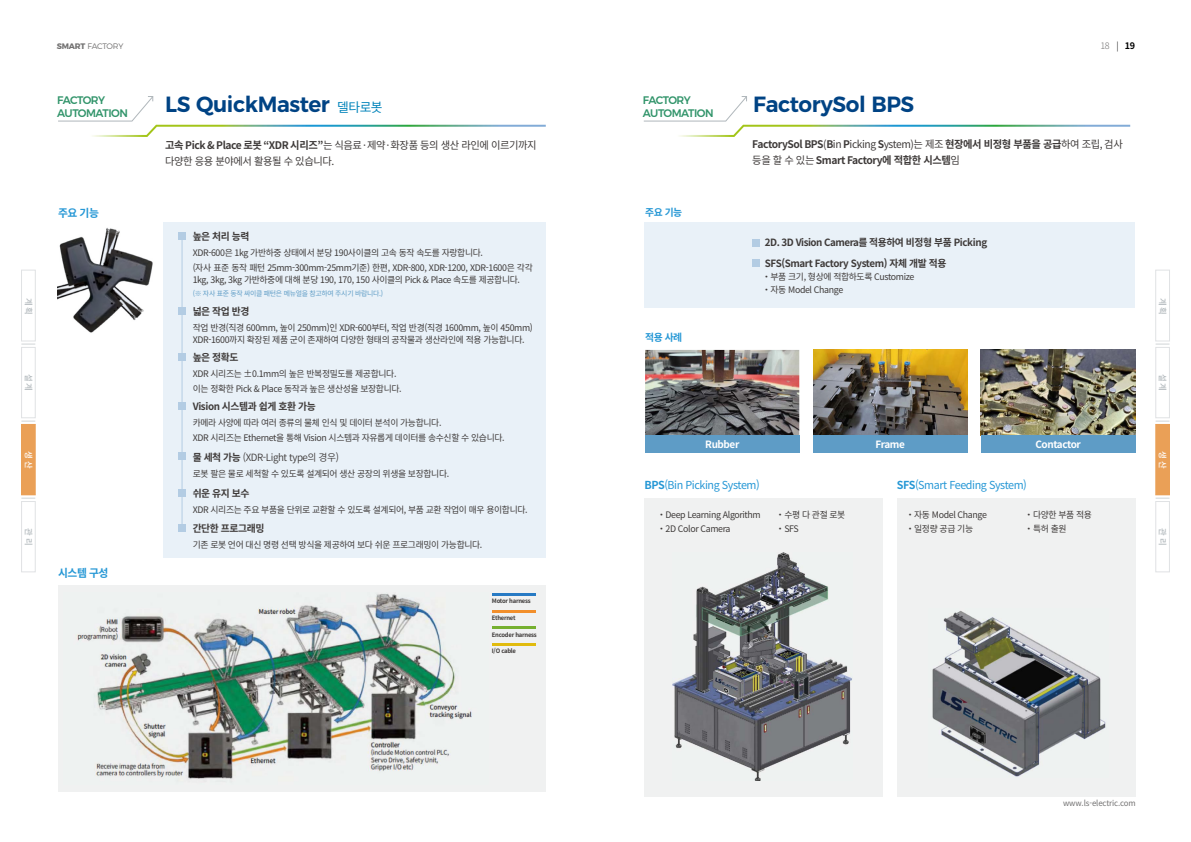
<style>
.page{position:relative;width:1191px;height:842px;background:#fff}
.page>*{position:absolute;margin:0;border:0;box-sizing:border-box;transform-origin:0 0}
.t1{font:600 22px "Montserrat";letter-spacing:-.02em;color:#004384}
.t2{font:11px "Noto Sans CJ Kkr";letter-spacing:-.04em;color:#2597d5}
.t3{font:500 11px/13px "Montserrat";letter-spacing:-.04em;color:#31946a}
.t4{font:700 11px "Noto Sans CJ Kkr";letter-spacing:-.04em;color:#2597d5}
.t5{font:700 10.5px/16px "Noto Sans CJ Kkr";letter-spacing:-.04em;color:#3e3a39}
.t6{font:10.5px/16px "Noto Sans CJ Kkr";letter-spacing:-.04em;color:#3e3a39}
.t7{font:700 10px/20.3px "Noto Sans CJ Kkr";letter-spacing:-.04em;color:#3e3a39}
.t8{font:600 10px "Noto Sans CJ Kkr";letter-spacing:-.04em;color:#3e3a39}
.t9{font:700 10px "Noto Sans CJ Kkr";letter-spacing:-.04em;color:#fff}
.t10{font:700 10px "Noto Sans CJ Kkr";letter-spacing:-.04em;color:#2597d5}
.t11{font:9px/13.8px "Noto Sans CJ Kkr";letter-spacing:-.04em;color:#3e3a39}
.t12{font:300 9px "Noto Sans CJ Kkr";color:#727171}
.t13{font:500 8.5px "Noto Sans CJ Kkr";color:#b0b7bb}
.t14{font:500 8.5px "Noto Sans CJ Kkr";color:#fff}
.t15{font:8px "Noto Sans CJ Kkr";letter-spacing:-.015em;color:#727171}
.t16{font:300 8px "Montserrat";letter-spacing:-.035em;color:#727171}
.t17{font:7px "Noto Sans CJ Kkr";letter-spacing:-.04em;color:#5e9cc6}
.t18{font:700 6px "Noto Sans CJ Kkr";letter-spacing:-.04em;color:#3e3a39}
.s1{font-weight:700}
.s2{color:#000}
.s3{font-weight:700;color:#000}
.s4{font-family:"Noto Sans CJ Kkr";font-weight:400;font-size:13px;color:#0083ba}
.s5{font-weight:400}
</style>
<div class="page">
<div style="left:163px;top:222px;width:383px;height:336px;background:#e9f1f8"></div>
<div style="left:178px;top:232px;width:8px;height:7px;background:#b3cce3"></div>
<hr style="left:181px;top:237px;width:1px;height:292px;background:#b3cce3">
<div style="left:58px;top:585px;width:488px;height:207px;background:#f0f1f1"></div>
<img style="left:77px;top:594px;width:395px;height:185px">
<svg style="left:58px;top:96px;width:95px;height:25px"></svg>
<img style="left:93px;top:125px;width:453px;height:12px">
<div style="left:178px;top:307px;width:8px;height:7px;background:#b3cce3"></div>
<div style="left:178px;top:353px;width:8px;height:7px;background:#b3cce3"></div>
<div style="left:178px;top:402px;width:8px;height:7px;background:#b3cce3"></div>
<div style="left:178px;top:453px;width:8px;height:7px;background:#b3cce3"></div>
<div style="left:178px;top:489px;width:8px;height:7px;background:#b3cce3"></div>
<div style="left:178px;top:524px;width:8px;height:7px;background:#b3cce3"></div>
<img style="left:58px;top:227px;width:95px;height:106px">
<hr style="left:492px;top:593px;width:44px;height:3px;background:#277ac4">
<hr style="left:492px;top:610px;width:44px;height:3px;background:#f28f2b">
<hr style="left:492px;top:626px;width:44px;height:3px;background:#76b030">
<hr style="left:492px;top:643px;width:44px;height:3px;background:#e1bb0e">
<div style="left:21px;top:270px;width:15px;height:71px;border:1px solid #e0e2e4"></div>
<div style="left:21px;top:347px;width:14px;height:71px;border:1px solid #e0e2e4"></div>
<div style="left:22px;top:424px;width:13px;height:71px;background:#eaa057"></div>
<div style="left:21px;top:424px;width:14px;height:71px;border:1px solid #eaa057"></div>
<div style="left:21px;top:501px;width:14px;height:71px;border:1px solid #e0e2e4"></div>
<svg style="left:21px;top:344px;width:14px;height:1px"></svg>
<svg style="left:21px;top:421px;width:14px;height:1px"></svg>
<svg style="left:21px;top:498px;width:14px;height:1px"></svg>
<div style="left:644px;top:222px;width:491px;height:85px;background:#e9f1f8"></div>
<div style="left:752px;top:239px;width:7px;height:7px;background:#b3cce3"></div>
<div style="left:752px;top:259px;width:7px;height:7px;background:#b3cce3"></div>
<svg style="left:644px;top:96px;width:103px;height:25px"></svg>
<img style="left:680px;top:125px;width:450px;height:12px">
<img style="left:645px;top:350px;width:154px;height:85px">
<div style="left:645px;top:435px;width:154px;height:17px;background:#5e9cc6"></div>
<img style="left:813px;top:350px;width:154px;height:85px">
<div style="left:813px;top:435px;width:154px;height:17px;background:#5e9cc6"></div>
<img style="left:981px;top:350px;width:154px;height:85px">
<div style="left:981px;top:435px;width:154px;height:17px;background:#5e9cc6"></div>
<div style="left:644px;top:498px;width:238px;height:298px;background:#f0f1f1"></div>
<img style="left:672px;top:552px;width:180px;height:229px">
<div style="left:897px;top:498px;width:238px;height:298px;background:#f0f1f1"></div>
<img style="left:932px;top:611px;width:174px;height:166px">
<div style="left:1155px;top:270px;width:14px;height:71px;border:1px solid #e0e2e4"></div>
<div style="left:1155px;top:347px;width:14px;height:71px;border:1px solid #e0e2e4"></div>
<div style="left:1155px;top:424px;width:14px;height:71px;background:#eaa057"></div>
<div style="left:1155px;top:424px;width:14px;height:71px;border:1px solid #eaa057"></div>
<div style="left:1155px;top:501px;width:14px;height:71px;border:1px solid #e0e2e4"></div>
<svg style="left:1155px;top:344px;width:14px;height:1px"></svg>
<svg style="left:1155px;top:421px;width:14px;height:1px"></svg>
<svg style="left:1155px;top:498px;width:14px;height:1px"></svg>
<p class="t16" style="left:57px;top:39px;width:68px"><span class="s1">SMART</span> FACTORY</p>
<p class="t12" style="left:1100px;top:41px;width:36px">18 <span class="s2">|</span> <span class="s3">19</span></p>
<p class="t3" style="left:57px;top:93px;width:72px">FACTORY<br>AUTOMATION</p>
<h1 class="t1" style="left:165px;top:87px;width:219px">LS QuickMaster <span class="s4">델타로봇</span></h1>
<p class="t6" style="left:165px;top:137px;width:373px"><span class="s1">고속 Pick &amp; Place 로봇 “XDR 시리즈”</span>는 식음료·제약·화장품 등의 생산 라인에 이르기까지 다양한 응용 분야에서 활용될 수 있습니다.</p>
<p class="t3" style="left:643px;top:93px;width:72px">FACTORY<br>AUTOMATION</p>
<h1 class="t1" style="left:753px;top:87px;width:162px">FactorySol BPS</h1>
<p class="t5" style="left:752px;top:136px;width:372px">FactorySol BPS<span class="s5">(</span>B<span class="s5">in</span> P<span class="s5">icking</span> S<span class="s5">ystem)는 제조</span> 현장에서 비정형 부품을 공급<span class="s5">하여 조립, 검사 등을 할 수 있는</span> Smart Factory에 적합한 시스템<span class="s5">임</span></p>
<p class="t4" style="left:58px;top:207px;width:42px">주요 기능</p>
<p class="t10" style="left:645px;top:207px;width:39px">주요 기능</p>
<p class="t13" style="left:33px;top:298px;width:18px;rotate:90deg">계 획</p>
<p class="t13" style="left:33px;top:374px;width:18px;rotate:90deg">설 계</p>
<p class="t14" style="left:33px;top:451px;width:18px;rotate:90deg">생 산</p>
<p class="t13" style="left:33px;top:528px;width:18px;rotate:90deg">관 리</p>
<p class="t7" style="left:193px;top:227px;width:58px">높은 처리 능력</p>
<p class="t11" style="left:193px;top:246px;width:341px;line-height:14.8px">XDR-600은 1kg 가반하중 상태에서 분당 190사이클의 고속 동작 속도를 자랑합니다.<br>(자사 표준 동작 패턴 25mm-300mm-25mm기준) 한편, XDR-800, XDR-1200, XDR-1600은 각각</p>
<p class="t11" style="left:193px;top:273px;width:329px">1kg, 3kg, 3kg 가반하중에 대해 분당 190, 170, 150 사이클의 Pick &amp; Place 속도를 제공합니다.</p>
<p class="t17" style="left:193px;top:290px;width:192px">(※ 자사 표준 동작 싸이클 패턴은 메뉴얼을 참고하여 주시기 바랍니다.)</p>
<p class="t7" style="left:193px;top:301px;width:58px">넓은 작업 반경</p>
<p class="t11" style="left:193px;top:322px;width:342px;line-height:12px">작업 반경(직경 600mm, 높이 250mm)인 XDR-600부터, 작업 반경(직경 1600mm, 높이 450mm)<br>XDR-1600까지 확장된 제품 군이 존재하여 다양한 형태의 공작물과 생산라인에 적용 가능합니다.</p>
<p class="t7" style="left:193px;top:347px;width:47px">높은 정확도</p>
<p class="t11" style="left:193px;top:366px;width:210px;line-height:14.8px">XDR 시리즈는 ±0.1mm의 높은 반복정밀도를 제공합니다. 이는 정확한 Pick &amp; Place 동작과 높은 생산성을 보장합니다.</p>
<p class="t7" style="left:193px;top:397px;width:124px">Vision 시스템과 쉽게 호환 가능</p>
<p class="t11" style="left:193px;top:416px;width:313px;line-height:14.8px">카메라 사양에 따라 여러 종류의 물체 인식 및 데이터 분석이 가능합니다.<br>XDR 시리즈는 Ethernet을 통해 Vision 시스템과 자유롭게 데이터를 송수신할 수 있습니다.</p>
<p class="t8" style="left:193px;top:451px;width:148px"><span class="s1">물 세척 가능</span> (XDR-Light type의 경우)</p>
<p class="t11" style="left:193px;top:467px;width:258px">로봇 팔은 물로 세척할 수 있도록 설계되어 생산 공장의 위생을 보장합니다.</p>
<p class="t7" style="left:193px;top:483px;width:58px">쉬운 유지 보수</p>
<p class="t11" style="left:193px;top:503px;width:336px">XDR 시리즈는 주요 부품을 단위로 교환할 수 있도록 설계되어, 부품 교환 작업이 매우 용이합니다.</p>
<p class="t7" style="left:193px;top:518px;width:73px">간단한 프로그래밍</p>
<p class="t11" style="left:193px;top:538px;width:291px">기존 로봇 언어 대신 명령 선택 방식을 제공하여 보다 쉬운 프로그래밍이 가능합니다.</p>
<p class="t10" style="left:645px;top:331px;width:39px">적용 사례</p>
<p class="t7" style="left:765px;top:233px;width:224px">2D. 3D Vision Camera를 적용하여 비정형 부품 Picking<br>SFS(Smart Factory System) 자체 개발 적용</p>
<p class="t11" style="left:762px;top:270px;width:154px">・부품 크기, 형상에 적합하도록 Customize・자동 Model Change</p>
<p class="t9" style="left:705px;top:438px;width:36px">Rubber</p>
<p class="t9" style="left:875px;top:438px;width:31px">Frame</p>
<p class="t9" style="left:1035px;top:438px;width:47px">Contactor</p>
<p class="t2" style="left:644px;top:479px;width:117px"><span class="s1">BPS</span>(Bin Picking System)</p>
<p class="t11" style="left:657px;top:508px;width:105px">・Deep Learning Algorithm・2D Color Camera</p>
<p class="t11" style="left:776px;top:508px;width:71px">・수평 다 관절 로봇・SFS</p>
<p class="t2" style="left:897px;top:479px;width:131px"><span class="s1">SFS</span>(Smart Feeding System)</p>
<p class="t11" style="left:905px;top:508px;width:83px">・자동 Model Change・일정량 공급 기능</p>
<p class="t11" style="left:1024px;top:508px;width:69px">・다양한 부품 적용・특허 출원</p>
<p class="t13" style="left:1167px;top:298px;width:18px;rotate:90deg">계 획</p>
<p class="t13" style="left:1167px;top:374px;width:18px;rotate:90deg">설 계</p>
<p class="t14" style="left:1167px;top:451px;width:18px;rotate:90deg">생 산</p>
<p class="t13" style="left:1167px;top:528px;width:18px;rotate:90deg">관 리</p>
<p class="t4" style="left:58px;top:567px;width:52px">시스템 구성</p>
<p class="t18" style="left:492px;top:597px;width:40px">Motor harness</p>
<p class="t18" style="left:492px;top:614px;width:25px">Ethernet</p>
<p class="t18" style="left:492px;top:631px;width:46px">Encoder harness</p>
<p class="t18" style="left:492px;top:647px;width:26px">I/O cable</p>
<p class="t15" style="left:1063px;top:799px;width:74px">www.ls-electric.com</p>
</div>
